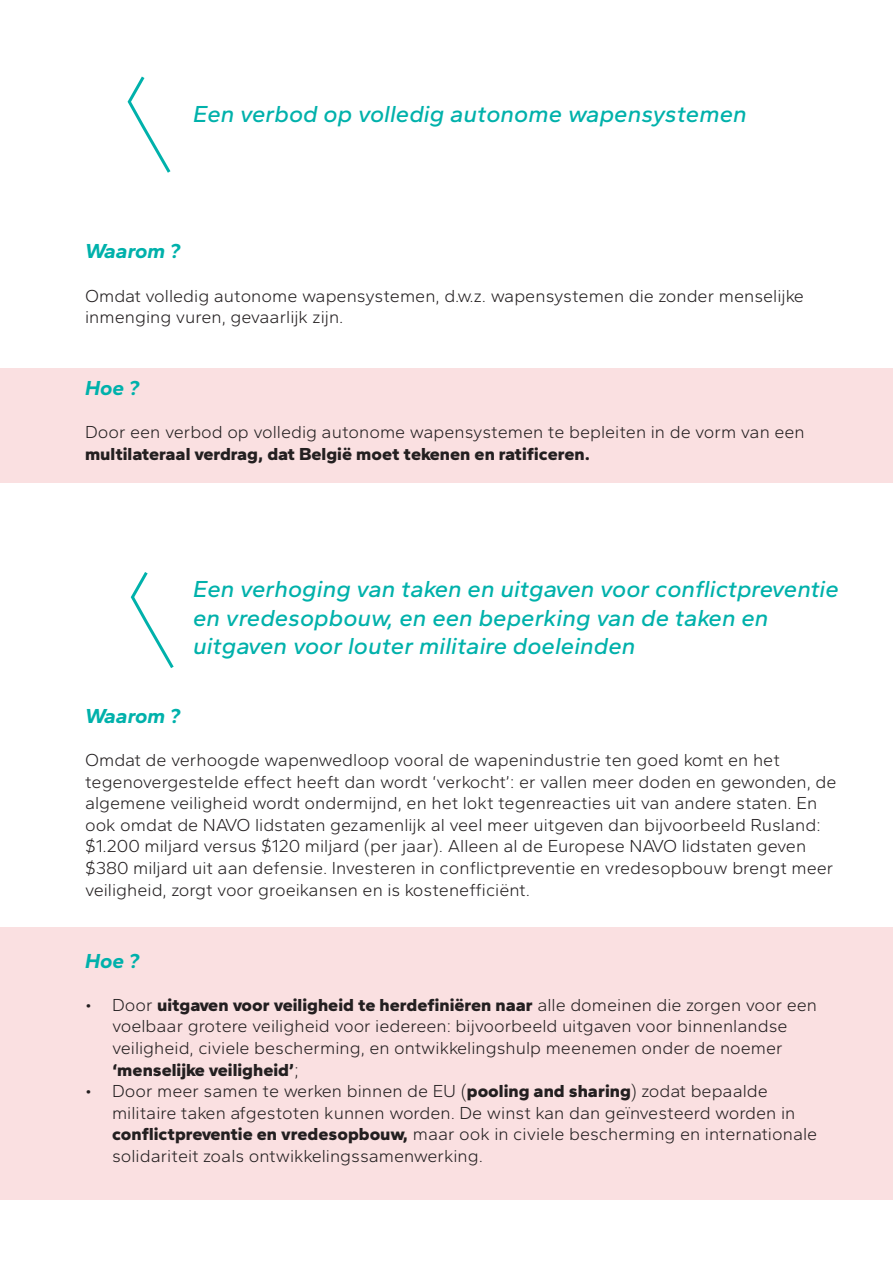
<style>
.page{position:relative;width:893px;height:1263px;background:#fff}
.page>*{position:absolute;margin:0;border:0;box-sizing:border-box;transform-origin:0 0}
.t1{font:italic 500 24px/28.8px "Gantari";color:#00b1ab}
.t2{font:italic 700 21px "Gantari";color:#00b1ab}
.t3{font:300 18px/21.6px "Gantari";color:#231f20}
.s1{font-weight:800}
</style>
<div class="page">
<div style="left:0;top:927px;width:893px;height:272px;background:#fae0e1"></div>
<div style="left:0;top:368px;width:893px;height:115px;background:#fae0e1"></div>
<svg style="left:127px;top:76px;width:44px;height:97px"></svg>
<svg style="left:130px;top:572px;width:44px;height:96px"></svg>
<p class="t1" style="left:193px;top:99px;width:555px">Een verbod op volledig autonome wapensystemen</p>
<p class="t2" style="left:85px;top:238px;width:97px">Waarom ?</p>
<p class="t3" style="left:85px;top:284px;width:720px">Omdat volledig autonome wapensystemen, d.w.z. wapensystemen die zonder menselijke inmenging vuren, gevaarlijk zijn.</p>
<p class="t2" style="left:85px;top:375px;width:56px">Hoe ?</p>
<p class="t3" style="left:85px;top:421px;width:721px">Door een verbod op volledig autonome wapensystemen te bepleiten in de vorm van een <span class="s1">multilateraal verdrag, dat België moet tekenen en ratificeren.</span></p>
<p class="t1" style="left:193px;top:574px;width:647px">Een verhoging van taken en uitgaven voor conflictpreventie en vredesopbouw, en een beperking van de taken en uitgaven voor louter militaire doeleinden</p>
<p class="t2" style="left:85px;top:702px;width:97px">Waarom ?</p>
<p class="t3" style="left:85px;top:749px;width:753px">Omdat de verhoogde wapenwedloop vooral de wapenindustrie ten goed komt en het tegenovergestelde effect heeft dan wordt ‘verkocht’: er vallen meer doden en gewonden, de algemene veiligheid wordt ondermijnd, en het lokt tegenreacties uit van andere staten. En ook omdat de NAVO lidstaten gezamenlijk al veel meer uitgeven dan bijvoorbeeld Rusland: $1.200 miljard versus $120 miljard (per jaar). Alleen al de Europese NAVO lidstaten geven $380 miljard uit aan defensie. Investeren in conflictpreventie en vredesopbouw brengt meer veiligheid, zorgt voor groeikansen en is kostenefficiënt.</p>
<p class="t2" style="left:85px;top:947px;width:56px">Hoe ?</p>
<p class="t3" style="left:112px;top:993px;width:707px;text-indent:-27px">• Door <span class="s1">uitgaven voor veiligheid te herdefiniëren naar</span> alle domeinen die zorgen voor een voelbaar grotere veiligheid voor iedereen: bijvoorbeeld uitgaven voor binnenlandse veiligheid, civiele bescherming, en ontwikkelingshulp meenemen onder de noemer <span class="s1">‘menselijke veiligheid’</span>;</p>
<p class="t3" style="left:112px;top:1080px;width:707px;text-indent:-27px">• Door meer samen te werken binnen de EU (<span class="s1">pooling and sharing</span>) zodat bepaalde militaire taken afgestoten kunnen worden. De winst kan dan geïnvesteerd worden in <span class="s1">conflictpreventie en vredesopbouw,</span> maar ook in civiele bescherming en internationale solidariteit zoals ontwikkelingssamenwerking.</p>
</div>
